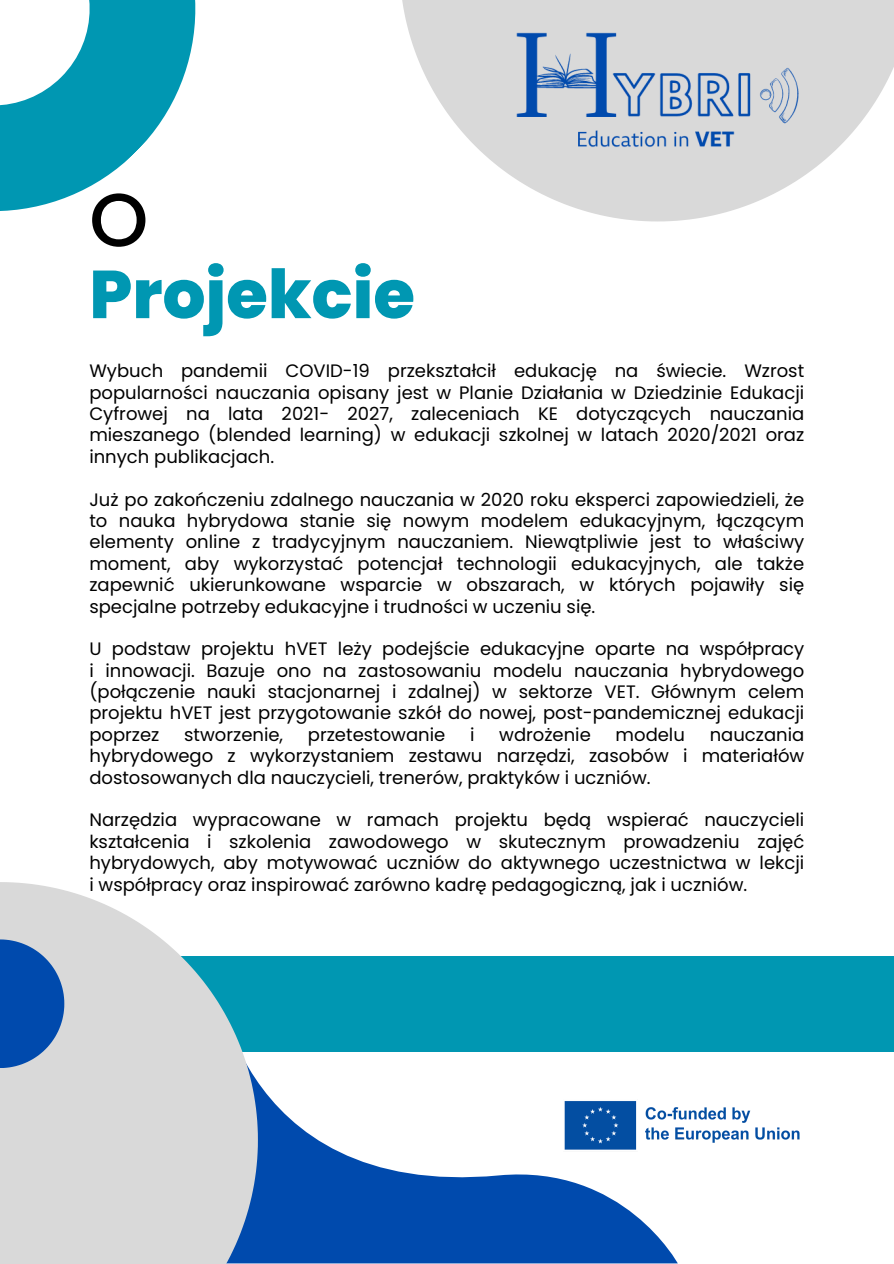
<style>
.page{position:relative;width:894px;height:1264px;background:#fff}
.page>*{position:absolute;margin:0;border:0;box-sizing:border-box;transform-origin:0 0}
.t1{font:500 75px "Poppins";color:#000}
.t2{font:800 67.5px "Poppins";color:#0097b2}
.t3{font:18px/21.3px "Poppins";color:#000;text-align:justify}
</style>
<div class="page">
<svg style="left:402px;top:0;width:491px;height:221px;fill:#d9d9d9"></svg>
<svg style="left:0;top:0;width:196px;height:211px;fill:#0097b2"></svg>
<img style="left:510px;top:28px;width:294px;height:123px">
<img style="left:677px;top:1107px;width:123px;height:36px">
<svg style="left:258px;top:1051px;width:419px;height:212px"></svg>
<div style="left:0;top:956px;width:893px;height:95px;background:#0097b2"></div>
<svg style="left:0;top:882px;width:258px;height:381px;fill:#d9d9d9"></svg>
<svg style="left:0;top:939px;width:64px;height:128px"></svg>
<h1 class="t1" style="left:89px;top:167px;width:60px">O</h1>
<h2 class="t2" style="left:89px;top:247px;width:327px">Projekcie</h2>
<p class="t3" style="left:89px;top:360px;width:716px">Wybuch pandemii COVID-19 przekształcił edukację na świecie. Wzrost popularności nauczania opisany jest w Planie Działania w Dziedzinie Edukacji Cyfrowej na lata 2021- 2027, zaleceniach KE dotyczących nauczania mieszanego (blended learning) w edukacji szkolnej w latach 2020/2021 oraz innych publikacjach.</p>
<p class="t3" style="left:89px;top:488px;width:716px">Już po zakończeniu zdalnego nauczania w 2020 roku eksperci zapowiedzieli, że to nauka hybrydowa stanie się nowym modelem edukacyjnym, łączącym elementy online z tradycyjnym nauczaniem. Niewątpliwie jest to właściwy moment, aby wykorzystać potencjał technologii edukacyjnych, ale także zapewnić ukierunkowane wsparcie w obszarach, w których pojawiły się specjalne potrzeby edukacyjne i trudności w uczeniu się.</p>
<p class="t3" style="left:89px;top:638px;width:716px">U podstaw projektu hVET leży podejście edukacyjne oparte na współpracy i innowacji. Bazuje ono na zastosowaniu modelu nauczania hybrydowego (połączenie nauki stacjonarnej i zdalnej) w sektorze VET. Głównym celem projektu hVET jest przygotowanie szkół do nowej, post-pandemicznej edukacji poprzez</p>
<p class="t3" style="left:89px;top:724px;width:716px;text-indent:620px">nauczania hybrydowego z wykorzystaniem zestawu narzędzi, zasobów i materiałów dostosowanych dla nauczycieli, trenerów, praktyków i uczniów.</p>
<p class="t3" style="left:89px;top:809px;width:716px">Narzędzia wypracowane w ramach projektu będą wspierać nauczycieli kształcenia i szkolenia zawodowego w skutecznym prowadzeniu zajęć hybrydowych, aby motywować uczniów do aktywnego uczestnictwa w lekcji i współpracy oraz inspirować zarówno kadrę pedagogiczną, jak i uczniów.</p>
<p class="t3" style="left:184px;top:724px;width:100px">stworzenie,</p>
<p class="t3" style="left:308px;top:724px;width:139px">przetestowanie</p>
<p class="t3" style="left:470px;top:724px;width:6px">i</p>
<p class="t3" style="left:499px;top:724px;width:93px">wdrożenie</p>
<p class="t3" style="left:615px;top:724px;width:71px">modelu</p>
</div>
